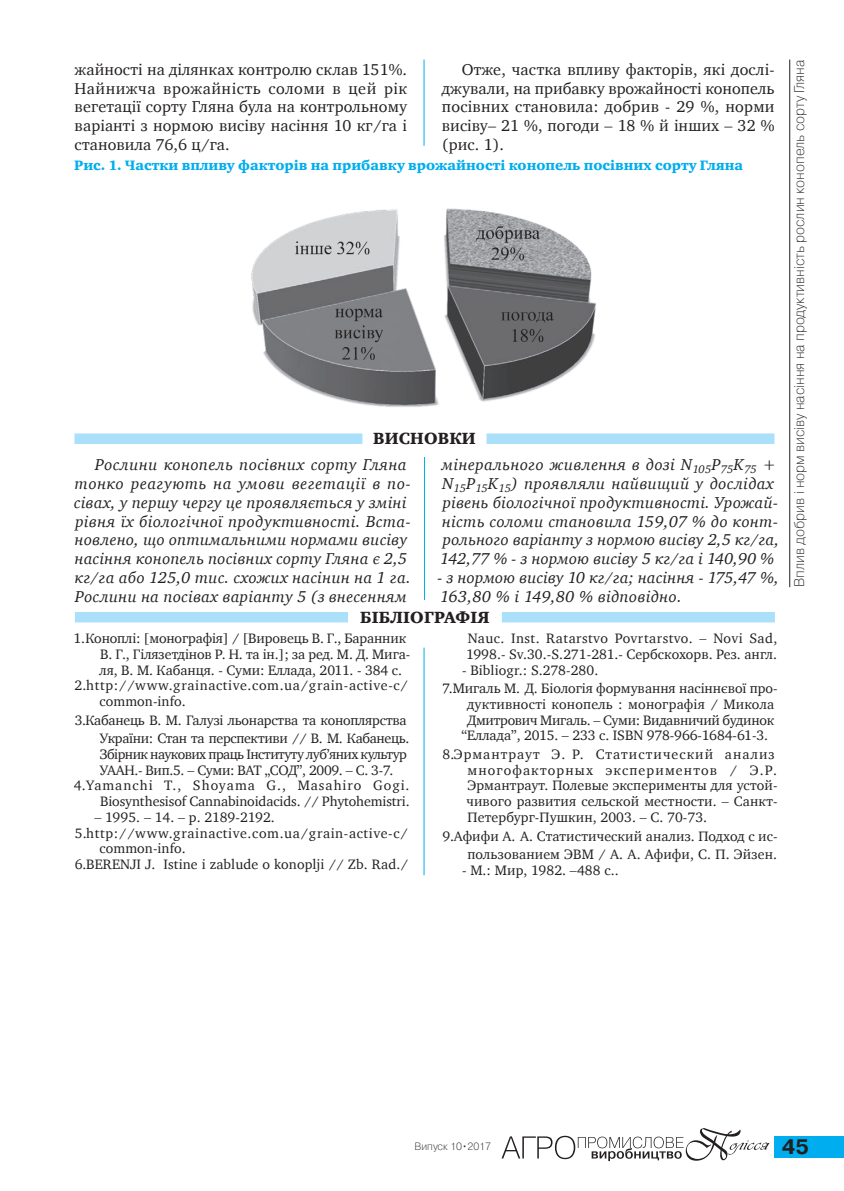
<style>
.page{position:relative;width:844px;height:1191px;background:#fff}
.page>*{position:absolute;margin:0;border:0;box-sizing:border-box;transform-origin:0 0}
.t1{font:700 21px "Pragmatica C";color:#231f20}
.t2{font:16.62px "Charter Black C";letter-spacing:.01em;color:#231f20}
.t3{font:italic 16.1px/18.7px "AS Chartis";letter-spacing:.02em;color:#231f20}
.t4{font:16.1px/18.7px "AS Chartis";letter-spacing:.005em;color:#231f20;text-align:justify}
.t5{font:14px/15.8px "AS Chartis";letter-spacing:.005em;color:#231f20}
.t6{font:14px "AS Chartis";letter-spacing:.045em;color:#231f20}
.t7{font:14px/18.6px "AS Chartis";letter-spacing:-.015em;color:#231f20;text-align:right}
.t8{font:14px "Charter Black C";color:#00aeef}
.t9{font:14px "Pragmatica Light C";color:#231f20}
.t10{font:14px "AS Chartis";letter-spacing:-.04em;color:#231f20}
.t11{font:14px "AS Chartis";letter-spacing:-.025em;color:#231f20}
.t12{font:14px "AS Chartis";letter-spacing:.07em;color:#231f20}
.t13{font:10.5px "Pragmatica Light C";color:#231f20}
</style>
<div class="page">
<div style="left:774px;top:1136px;width:69px;height:21px;background:#00aeef"></div>
<svg style="left:501px;top:1128px;width:268px;height:33px"></svg>
<div style="left:74px;top:433px;width:288px;height:11px;background:#aae0f9"></div>
<div style="left:486px;top:433px;width:288px;height:11px;background:#aae0f9"></div>
<div style="left:75px;top:612px;width:273px;height:10px;background:#aae0f9"></div>
<div style="left:501px;top:612px;width:273px;height:10px;background:#aae0f9"></div>
<hr style="left:789px;top:60px;width:1px;height:527px;background:#231f20">
<hr style="left:423px;top:60px;width:1px;height:86px;background:#00aeef">
<hr style="left:424px;top:457px;width:1px;height:143px;background:#00aeef">
<hr style="left:423px;top:647px;width:1px;height:228px;background:#00aeef">
<img style="left:251px;top:208px;width:346px;height:199px">
<p class="t4" style="left:74px;top:61px;width:334px">жайності на ділянках контролю склав 151%.<br>Найнижча врожайність соломи в цей рік вегетації сорту Гляна була на контрольному варіанті з нормою висіву насіння 10 кг/га і становила 76,6 ц/га.</p>
<p class="t4" style="left:441px;top:61px;width:334px;text-indent:20px">Отже, частка впливу факторів, які дослі&shy;джували, на прибавку врожайності конопель посівних становила: добрив - 29 %, норми висіву– 21 %, погоди – 18 % й інших – 32 % (рис. 1).</p>
<p class="t8" style="left:74px;top:158px;width:670px">Рис. 1. Частки впливу факторів на прибавку врожайності конопель посівних сорту Гляна</p>
<p class="t2" style="left:373px;top:429px;width:104px">ВИСНОВКИ</p>
<p class="t3" style="left:74px;top:456px;width:338px;text-indent:21px">Рослини конопель посівних сорту Гляна тонко реагують на умови вегетації в по&shy;сівах, у першу чергу це проявляється у зміні рівня їх біологічної продуктивності. Вста&shy;новлено, що оптимальними нормами висіву насіння конопель посівних сорту Гляна є 2,5 кг/га або 125,0 тис. схожих насінин на 1 га.<br>Рослини на посівах варіанту 5 (з внесенням</p>
<p class="t3" style="left:440px;top:456px;width:340px">мінерального живлення в дозі N<sub>105</sub>P<sub>75</sub>K<sub>75</sub> + N<sub>15</sub>P<sub>15</sub>K<sub>15</sub>) проявляли найвищий у дослідах рівень біологічної продуктивності. Урожай&shy;ність соломи становила 159,07 % до конт&shy;рольного варіанту з нормою висіву 2,5 кг/га, 142,77 % - з нормою висіву 5 кг/га і 140,90 %</p>
<p class="t3" style="left:437px;top:569px;width:343px">- з нормою висіву 10 кг/га; насіння - 175,47 %,<br>163,80 % і 149,80 % відповідно.</p>
<p class="t2" style="left:360px;top:608px;width:131px">БІБЛІОГРАФІЯ</p>
<p class="t5" style="left:74px;top:631px;width:334px">1.Коноплі: [монографія] / [Вировець В. Г., Баранник</p>
<p class="t5" style="left:100px;top:647px;width:311px">В. Г., Гілязетдінов Р. Н. та ін.]; за ред. М. Д. Мига-</p>
<p class="t5" style="left:99px;top:663px;width:304px">ля, В. М. Кабанця. - Суми: Еллада, 2011. - 384 с.</p>
<p class="t6" style="left:75px;top:676px;width:335px">2.http://www.grainactive.com.ua/grain-active-c/</p>
<p class="t5" style="left:99px;top:694px;width:88px">common-info.</p>
<p class="t7" style="left:75px;top:711px;width:336px">3.Кабанець В. М. Галузі льонарства та коноплярства<br>України: Стан та перспективи // В. М. Кабанець.</p>
<p class="t10" style="left:100px;top:745px;width:308px">Збірник наукових праць Інституту луб’яних культур</p>
<p class="t11" style="left:100px;top:761px;width:295px">УААН.- Вип.5. – Суми: ВАТ „СОД”, 2009. – С. 3-7.</p>
<p class="t12" style="left:74px;top:776px;width:337px">4.Yamanchi T., Shoyama G., Masahiro Gogi.</p>
<p class="t5" style="left:100px;top:794px;width:311px">Biosynthesisof Cannabinoidacids. // Phytohemistri.</p>
<p class="t5" style="left:94px;top:810px;width:182px">– 1995. – 14. – р. 2189-2192.</p>
<p class="t6" style="left:75px;top:824px;width:334px">5.http://www.grainactive.com.ua/grain-active-c/</p>
<p class="t5" style="left:99px;top:842px;width:88px">common-info.</p>
<p class="t5" style="left:75px;top:857px;width:335px">6.BERENJI J. Istine i zablude o konoplji // Zb. Rad./</p>
<p class="t5" style="left:466px;top:631px;width:313px">Nauc. Inst. Ratarstvo Povrtarstvo. – Novi Sad,<br>1998.- Sv.30.-S.271-281.- Сербскохорв. Рез. англ.</p>
<p class="t5" style="left:442px;top:661px;width:337px;line-height:18.6px;text-indent:20px">- Bibliogr.: S.278-280.<br>7.Мигаль М. Д. Біологія формування насіннєвої про-</p>
<p class="t5" style="left:461px;top:697px;width:314px;text-align:center">дуктивності конопель : монографія / Микола<br>Дмитрович Мигаль. – Суми: Видавничий будинок “Еллада”, 2015. – 233 с. ISBN 978-966-1684-61-3.</p>
<p class="t5" style="left:466px;top:747px;width:313px;text-indent:-24px">8.Эрмантраут Э. Р. Статистический анализ многофакторных экспериментов / Э.Р.<br>Эрмантраут. Полевые эксперименты для устой&shy;чивого развития сельской местности. – Санкт-Петербург-Пушкин, 2003. – С. 70-73.</p>
<p class="t5" style="left:442px;top:827px;width:336px;line-height:18.6px;text-align:right">9.Афифи А. А. Статистический анализ. Подход с ис&shy;пользованием ЭВМ / А. А. Афифи, С. П. Эйзен.</p>
<p class="t5" style="left:462px;top:863px;width:158px">- М.: Мир, 1982. –488 с..</p>
<p class="t9" style="left:791px;top:587px;width:529px;rotate:-90deg">Вплив добрив і норм висіву насіння на продуктивність рослин конопель сорту Гляна</p>
<p class="t13" style="left:414px;top:1140px;width:78px">Випуск 10•2017</p>
<h1 class="t1" style="left:781px;top:1135px;width:29px">45</h1>
</div>
